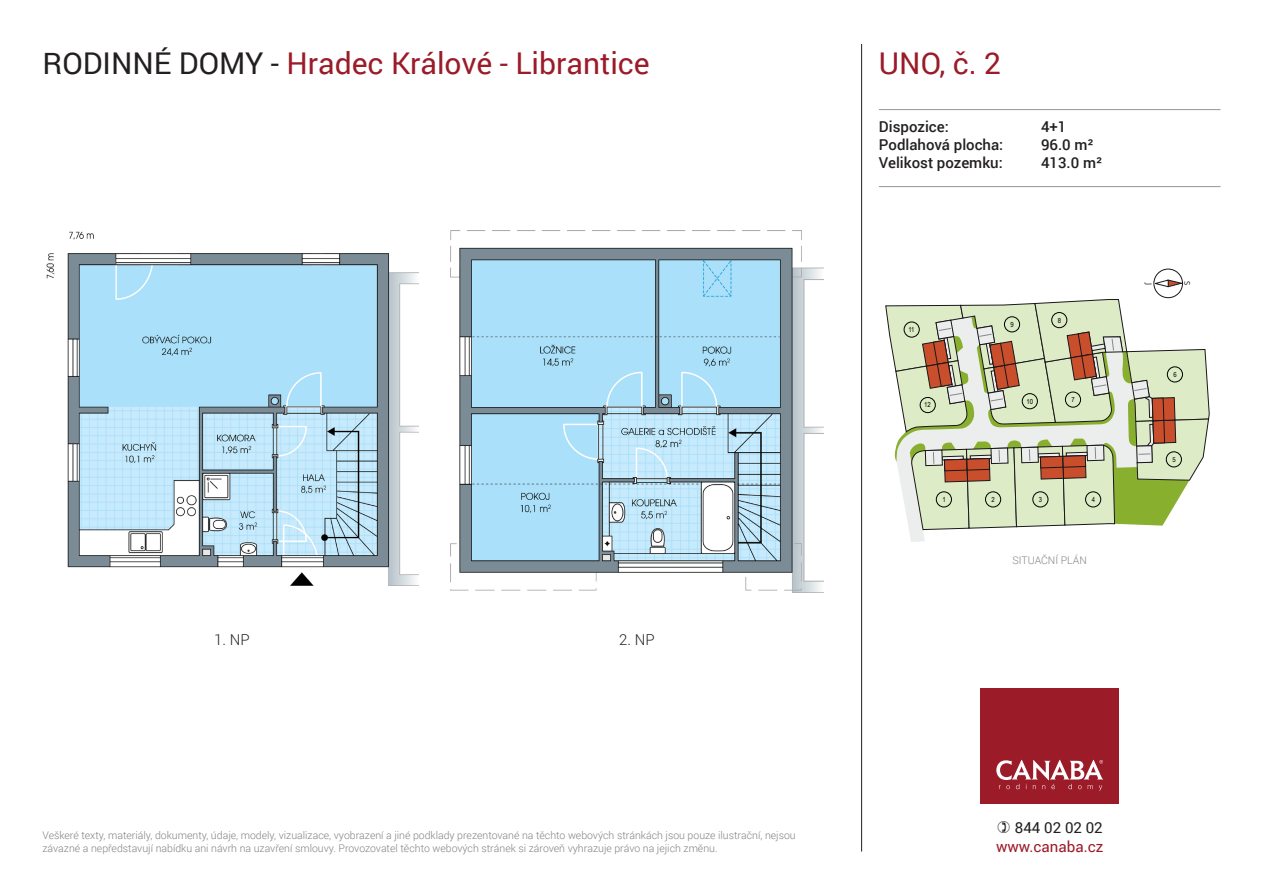
<style>
.page{position:relative;width:1263px;height:893px;background:#fff}
.page>*{position:absolute;margin:0;border:0;box-sizing:border-box;transform-origin:0 0}
.t1{font:30px "Roboto";color:#9b1b28}
.t2{font:15.15px "Roboto";color:#9b1b28}
.t3{font:15.15px "Roboto";color:#231f20}
.t4{font:500 15px "Roboto";color:#231f20}
.t5{font:300 15px "Roboto";color:#231f20}
.t6{font:300 10.5px/12.6px "Roboto";color:#808285}
.t7{font:6.9px "Arial Narrow";color:#000;scale:1.05 1}
.t8{font:6.9px "Arial Narrow";color:#000;scale:1.08 1}
.s1{color:#231f20}
</style>
<div class="page">
<hr style="left:879px;top:109px;width:341px;height:1px;background:#939598">
<hr style="left:879px;top:186px;width:341px;height:1px;background:#939598">
<img style="left:46px;top:231px;width:372px;height:354px">
<img style="left:450px;top:230px;width:373px;height:362px">
<svg style="left:885px;top:299px;width:324px;height:231px"></svg>
<div style="left:1154px;top:269px;width:29px;height:29px;border:1px solid #1a171b;border-radius:50%"></div>
<div style="left:980px;top:688px;width:139px;height:116px;background:#9b1b28"></div>
<svg style="left:996px;top:760px;width:107px;height:31px"></svg>
<hr style="left:861px;top:44px;width:1px;height:807px;background:#231f20">
<svg style="left:1153px;top:280px;width:31px;height:7px"></svg>
<p class="t1" style="left:43px;top:42px;width:609px"><span class="s1">RODINNÉ DOMY -</span> Hradec Králové - Librantice</p>
<p class="t5" style="left:214px;top:629px;width:37px">1. NP</p>
<p class="t5" style="left:619px;top:629px;width:37px">2. NP</p>
<p class="t6" style="left:43px;top:828px;width:755px">Veškeré texty, materiály, dokumenty, údaje, modely, vizualizace, vyobrazení a jiné podklady prezentované na těchto webových stránkách jsou pouze ilustrační, nejsou závazné a nepředstavují nabídku ani návrh na uzavření smlouvy. Provozovatel těchto webových stránek si zároveň vyhrazuje právo na jejich změnu.</p>
<p class="t1" style="left:879px;top:42px;width:124px">UNO, č. 2</p>
<p class="t4" style="left:879px;top:116px;width:71px">Dispozice:</p>
<p class="t4" style="left:1041px;top:116px;width:27px">4+1</p>
<p class="t4" style="left:879px;top:134px;width:126px">Podlahová plocha:</p>
<p class="t4" style="left:1041px;top:134px;width:54px">96.0 m²</p>
<p class="t4" style="left:879px;top:152px;width:125px">Velikost pozemku:</p>
<p class="t4" style="left:1041px;top:152px;width:63px">413.0 m²</p>
<p class="t7" style="left:908px;top:324px;width:7px">11</p>
<p class="t7" style="left:924px;top:400px;width:8px">12</p>
<p class="t7" style="left:1010px;top:319px;width:5px">9</p>
<p class="t8" style="left:1058px;top:315px;width:5px">8</p>
<p class="t7" style="left:1026px;top:396px;width:8px">10</p>
<p class="t7" style="left:1071px;top:394px;width:5px">7</p>
<p class="t7" style="left:942px;top:494px;width:5px">1</p>
<p class="t7" style="left:991px;top:494px;width:5px">2</p>
<p class="t7" style="left:1039px;top:494px;width:5px">3</p>
<p class="t7" style="left:1092px;top:494px;width:5px">4</p>
<p class="t6" style="left:1012px;top:554px;width:76px">SITUAČNÍ PLÁN</p>
<p class="t7" style="left:1173px;top:369px;width:5px">6</p>
<p class="t7" style="left:1172px;top:454px;width:5px">5</p>
<p class="t3" style="left:1015px;top:817px;width:89px">844 02 02 02</p>
<p class="t2" style="left:996px;top:835px;width:109px">www.canaba.cz</p>
</div>
